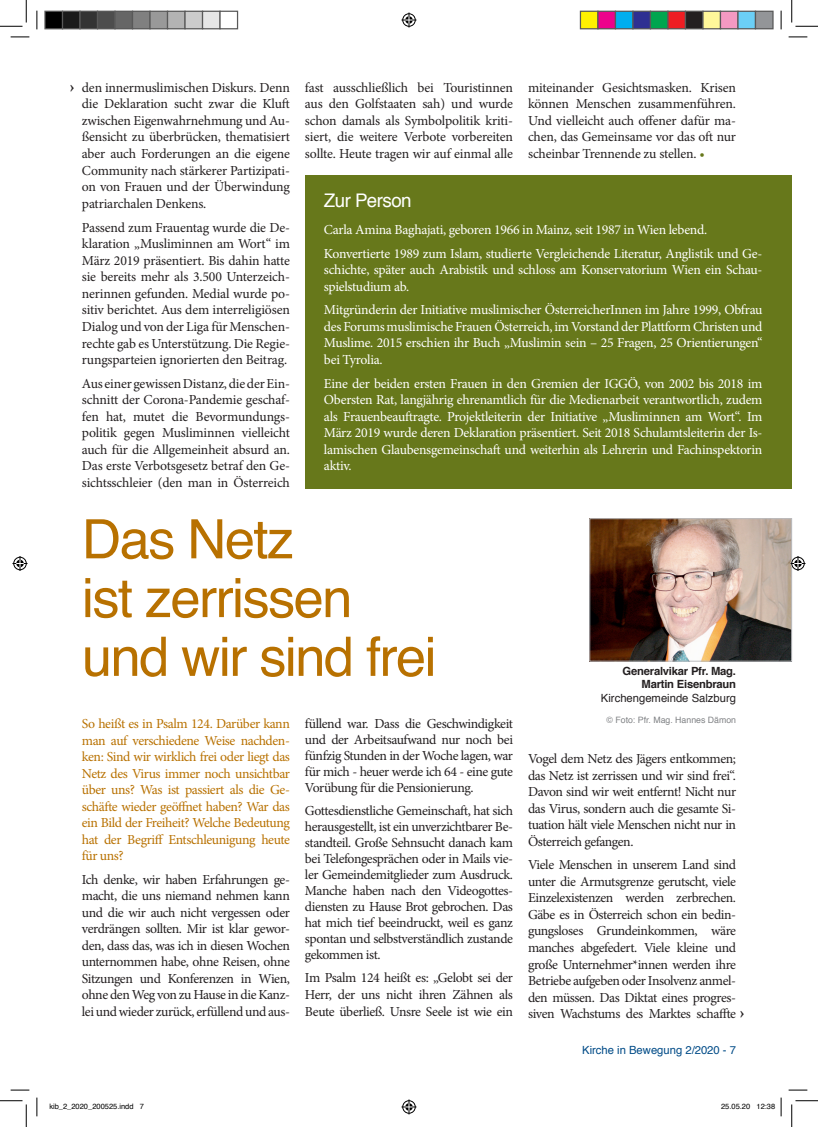
<style>
.page{position:relative;width:818px;height:1127px;background:#fff}
.page>*{position:absolute;margin:0;border:0;box-sizing:border-box;transform-origin:0 0}
.t1{font:54.38px/58.8px "Helvetica";letter-spacing:-.03em;color:#b87100}
.t2{font:18.75px "Helvetica";letter-spacing:-.03em;color:#fff}
.t3{font:700 17.5px "Minion Pro";color:#231f20}
.t4{font:13.75px/16.5px "Minion Pro";letter-spacing:-.025em;color:#231f20;text-align:justify}
.t5{font:13.75px/16.5px "Minion Pro";letter-spacing:-.02em;color:#fff}
.t6{font:13.75px/16.5px "Minion Pro";letter-spacing:-.03em;color:#b87100;text-align:justify}
.t7{font:700 11.25px/13.5px "Helvetica";letter-spacing:-.02em;color:#231f20;text-align:right}
.t8{font:11.25px "Helvetica";color:#004b87}
.t9{font:11.25px "Helvetica";color:#231f20}
.t10{font:8.75px "Helvetica";color:#808285}
.t11{font:7.5px "Helvetica";color:#000}
.s1{color:#67781b}
</style>
<div class="page">
<div style="left:305px;top:175px;width:487px;height:314px;background:#67781b"></div>
<img style="left:592px;top:520px;width:198px;height:139px">
<div style="left:590px;top:518px;width:202px;height:143px;border:1px solid #bcbdc0"></div>
<svg style="left:11px;top:36px;width:18px;height:2px"></svg>
<svg style="left:788px;top:36px;width:19px;height:2px"></svg>
<svg style="left:11px;top:1089px;width:18px;height:1px"></svg>
<svg style="left:788px;top:1089px;width:19px;height:1px"></svg>
<svg style="left:36px;top:11px;width:2px;height:18px"></svg>
<svg style="left:36px;top:1097px;width:2px;height:18px"></svg>
<svg style="left:780px;top:11px;width:2px;height:18px"></svg>
<svg style="left:0;top:0;width:27px;height:27px"></svg>
<svg style="left:0;top:1100px;width:27px;height:26px"></svg>
<svg style="left:791px;top:0;width:27px;height:27px"></svg>
<svg style="left:791px;top:1100px;width:27px;height:26px"></svg>
<svg style="left:401px;top:13px;width:15px;height:15px"></svg>
<svg style="left:401px;top:1099px;width:15px;height:15px"></svg>
<svg style="left:13px;top:556px;width:15px;height:15px"></svg>
<svg style="left:790px;top:556px;width:15px;height:15px"></svg>
<div style="left:45px;top:11px;width:18px;height:18px;background:#000"></div>
<div style="left:44px;top:11px;width:19px;height:18px;border:1px solid #595959"></div>
<div style="left:63px;top:11px;width:17px;height:18px;background:#1a1a1a"></div>
<div style="left:62px;top:11px;width:19px;height:18px;border:1px solid #595959"></div>
<div style="left:80px;top:11px;width:18px;height:18px;background:#333"></div>
<div style="left:79px;top:11px;width:19px;height:18px;border:1px solid #595959"></div>
<div style="left:98px;top:11px;width:17px;height:18px;background:#4d4d4d"></div>
<div style="left:97px;top:11px;width:19px;height:18px;border:1px solid #595959"></div>
<div style="left:115px;top:11px;width:18px;height:18px;background:#666"></div>
<div style="left:114px;top:11px;width:19px;height:18px;border:1px solid #595959"></div>
<div style="left:133px;top:11px;width:17px;height:18px;background:#808080"></div>
<div style="left:132px;top:11px;width:19px;height:18px;border:1px solid #595959"></div>
<div style="left:150px;top:11px;width:18px;height:18px;background:#999"></div>
<div style="left:149px;top:11px;width:19px;height:18px;border:1px solid #595959"></div>
<div style="left:168px;top:11px;width:17px;height:18px;background:#b3b3b3"></div>
<div style="left:167px;top:11px;width:19px;height:18px;border:1px solid #595959"></div>
<div style="left:185px;top:11px;width:18px;height:18px;background:#ccc"></div>
<div style="left:184px;top:11px;width:19px;height:18px;border:1px solid #595959"></div>
<div style="left:203px;top:11px;width:17px;height:18px;background:#e6e6e6"></div>
<div style="left:202px;top:11px;width:19px;height:18px;border:1px solid #595959"></div>
<div style="left:219px;top:11px;width:19px;height:18px;border:1px solid #595959"></div>
<div style="left:580px;top:11px;width:18px;height:18px;background:#fff101"></div>
<div style="left:580px;top:11px;width:18px;height:18px;border:1px solid #595959"></div>
<div style="left:598px;top:11px;width:17px;height:18px;background:#ed028c"></div>
<div style="left:597px;top:11px;width:19px;height:18px;border:1px solid #595959"></div>
<div style="left:615px;top:11px;width:18px;height:18px;background:#00aeef"></div>
<div style="left:615px;top:11px;width:18px;height:18px;border:1px solid #595959"></div>
<div style="left:633px;top:11px;width:17px;height:18px;background:#2e3092"></div>
<div style="left:632px;top:11px;width:19px;height:18px;border:1px solid #595959"></div>
<div style="left:650px;top:11px;width:18px;height:18px;background:#00a54f"></div>
<div style="left:650px;top:11px;width:18px;height:18px;border:1px solid #595959"></div>
<div style="left:668px;top:11px;width:17px;height:18px;background:#ee1d23"></div>
<div style="left:667px;top:11px;width:19px;height:18px;border:1px solid #595959"></div>
<div style="left:685px;top:11px;width:18px;height:18px;background:#231f20"></div>
<div style="left:685px;top:11px;width:18px;height:18px;border:1px solid #595959"></div>
<div style="left:703px;top:11px;width:17px;height:18px;background:#fff79a"></div>
<div style="left:702px;top:11px;width:19px;height:18px;border:1px solid #595959"></div>
<div style="left:720px;top:11px;width:18px;height:18px;background:#f499c2"></div>
<div style="left:720px;top:11px;width:18px;height:18px;border:1px solid #595959"></div>
<div style="left:738px;top:11px;width:17px;height:18px;background:#6bcff6"></div>
<div style="left:737px;top:11px;width:19px;height:18px;border:1px solid #595959"></div>
<div style="left:755px;top:11px;width:18px;height:18px;background:#939598"></div>
<div style="left:755px;top:11px;width:18px;height:18px;border:1px solid #595959"></div>
<svg style="left:780px;top:1097px;width:2px;height:18px"></svg>
<p class="t3" style="left:70px;top:76px;width:6px">›</p>
<p class="t4" style="left:82px;top:79px;width:210px">den innermuslimischen Diskurs. Denn die Deklaration sucht zwar die Kluft zwischen Eigenwahrnehmung und Au&shy;ßensicht zu überbrücken, thematisiert aber auch Forderungen an die eigene Community nach stärkerer Partizipati&shy;on von Frauen und der Überwindung patriarchalen Denkens.</p>
<p class="t4" style="left:82px;top:219px;width:210px">Passend zum Frauentag wurde die De&shy;klaration „Musliminnen am Wort“ im März 2019 präsentiert. Bis dahin hatte sie bereits mehr als 3.500 Unterzeich&shy;nerinnen gefunden. Medial wurde po&shy;sitiv berichtet. Aus dem interreligiösen Dialog und von der Liga für Menschen&shy;rechte gab es Unterstützung. Die Regie&shy;rungsparteien ignorierten den Beitrag.</p>
<p class="t4" style="left:82px;top:375px;width:210px">Aus einer gewissen Distanz, die der Ein&shy;schnitt der Corona-Pandemie geschaf&shy;fen hat, mutet die Bevormundungs&shy;politik gegen Musliminnen vielleicht auch für die Allgemeinheit absurd an.<br>Das erste Verbotsgesetz betraf den Ge&shy;sichtsschleier (den man in Österreich</p>
<p class="t4" style="left:305px;top:79px;width:210px">fast ausschließlich bei Touristinnen aus den Golfstaaten sah) und wurde schon damals als Symbolpolitik kriti&shy;siert, die weitere Verbote vorbereiten sollte. Heute tragen wir auf einmal alle</p>
<p class="t4" style="left:528px;top:79px;width:210px">miteinander Gesichtsmasken. Krisen können Menschen zusammenführen.<br>Und vielleicht auch offener dafür ma&shy;chen, das Gemeinsame vor das oft nur scheinbar Trennende zu stellen. <span class="s1">•</span></p>
<h2 class="t2" style="left:324px;top:186px;width:89px">Zur Person</h2>
<p class="t5" style="left:324px;top:218px;width:440px;line-height:23.6px">Carla Amina Baghajati, geboren 1966 in Mainz, seit 1987 in Wien lebend.<br>Konvertierte 1989 zum Islam, studierte Vergleichende Literatur, Anglistik und Ge-</p>
<p class="t5" style="left:324px;top:261px;width:440px">schichte, später auch Arabistik und schloss am Konservatorium Wien ein Schau&shy;spielstudium ab.</p>
<p class="t5" style="left:324px;top:302px;width:440px;text-align:justify">Mitgründerin der Initiative muslimischer ÖsterreicherInnen im Jahre 1999, Obfrau des Forums muslimische Frauen Österreich, im Vorstand der Plattform Christen und Muslime. 2015 erschien ihr Buch „Muslimin sein – 25 Fragen, 25 Orientierungen“ bei Tyrolia.</p>
<p class="t5" style="left:324px;top:375px;width:440px;text-align:justify">Eine der beiden ersten Frauen in den Gremien der IGGÖ, von 2002 bis 2018 im Obersten Rat, langjährig ehrenamtlich für die Medienarbeit verantwortlich, zudem als Frauenbeauftragte. Projektleiterin der Initiative „Musliminnen am Wort“. Im März 2019 wurde deren Deklaration präsentiert. Seit 2018 Schulamtsleiterin der Is&shy;lamischen Glaubensgemeinschaft und weiterhin als Lehrerin und Fachinspektorin aktiv.</p>
<h1 class="t1" style="left:82px;top:511px;width:356px">Das Netz<br>ist zerrissen und wir sind frei</h1>
<p class="t6" style="left:82px;top:715px;width:210px">So heißt es in Psalm 124. Darüber kann man auf verschiedene Weise nachden&shy;ken: Sind wir wirklich frei oder liegt das Netz des Virus immer noch unsichtbar über uns? Was ist passiert als die Ge&shy;schäfte wieder geöffnet haben? War das ein Bild der Freiheit? Welche Bedeutung hat der Begriff Entschleunigung heute für uns?</p>
<p class="t4" style="left:82px;top:870px;width:210px">Ich denke, wir haben Erfahrungen ge&shy;macht, die uns niemand nehmen kann und die wir auch nicht vergessen oder verdrängen sollten. Mir ist klar gewor&shy;den, dass das, was ich in diesen Wochen unternommen habe, ohne Reisen, ohne Sitzungen und Konferenzen in Wien, ohne den Weg von zu Hause in die Kanz&shy;lei und wieder zurück, erfüllend und aus-</p>
<p class="t4" style="left:305px;top:715px;width:210px;line-height:16px">füllend war. Dass die Geschwindigkeit und der Arbeitsaufwand nur noch bei fünfzig Stunden in der Woche lagen, war für mich - heuer werde ich 64 - eine gute Vorübung für die Pensionierung.</p>
<p class="t4" style="left:305px;top:802px;width:210px;line-height:16px">Gottesdienstliche Gemeinschaft, hat sich herausgestellt, ist ein unverzichtbarer Be&shy;standteil. Große Sehnsucht danach kam bei Telefongesprächen oder in Mails vie&shy;ler Gemeindemitglieder zum Ausdruck.<br>Manche haben nach den Videogottes&shy;diensten zu Hause Brot gebrochen. Das hat mich tief beeindruckt, weil es ganz spontan und selbstverständlich zustande gekommen ist.</p>
<p class="t4" style="left:305px;top:969px;width:210px">Im Psalm 124 heißt es: „Gelobt sei der Herr, der uns nicht ihren Zähnen als Beute überließ. Unsre Seele ist wie ein</p>
<p class="t7" style="left:623px;top:664px;width:115px">Generalvikar Pfr. Mag.<br>Martin Eisenbraun</p>
<p class="t9" style="left:601px;top:689px;width:137px">Kirchengemeinde Salzburg</p>
<p class="t10" style="left:606px;top:712px;width:131px">© Foto: Pfr. Mag. Hannes Dämon</p>
<p class="t4" style="left:528px;top:750px;width:210px">Vogel dem Netz des Jägers entkommen; das Netz ist zerrissen und wir sind frei“.<br>Davon sind wir weit entfernt! Nicht nur das Virus, sondern auch die gesamte Si&shy;tuation hält viele Menschen nicht nur in Österreich gefangen.</p>
<p class="t4" style="left:528px;top:856px;width:210px">Viele Menschen in unserem Land sind unter die Armutsgrenze gerutscht, viele Einzelexistenzen werden zerbrechen.<br>Gäbe es in Österreich schon ein bedin&shy;gungsloses Grundeinkommen, wäre manches abgefedert. Viele kleine und große Unternehmer*innen werden ihre Betriebe aufgeben oder Insolvenz anmel&shy;den müssen. Das Diktat eines progres&shy;siven Wachstums des Marktes schaffte</p>
<p class="t3" style="left:740px;top:1001px;width:6px">›</p>
<p class="t8" style="left:582px;top:1040px;width:155px">Kirche in Bewegung 2/2020 - 7</p>
<p class="t11" style="left:49px;top:1100px;width:96px">kib_2_2020_200525.indd 7</p>
<p class="t11" style="left:721px;top:1100px;width:56px">25.05.20 12:38</p>
</div>
